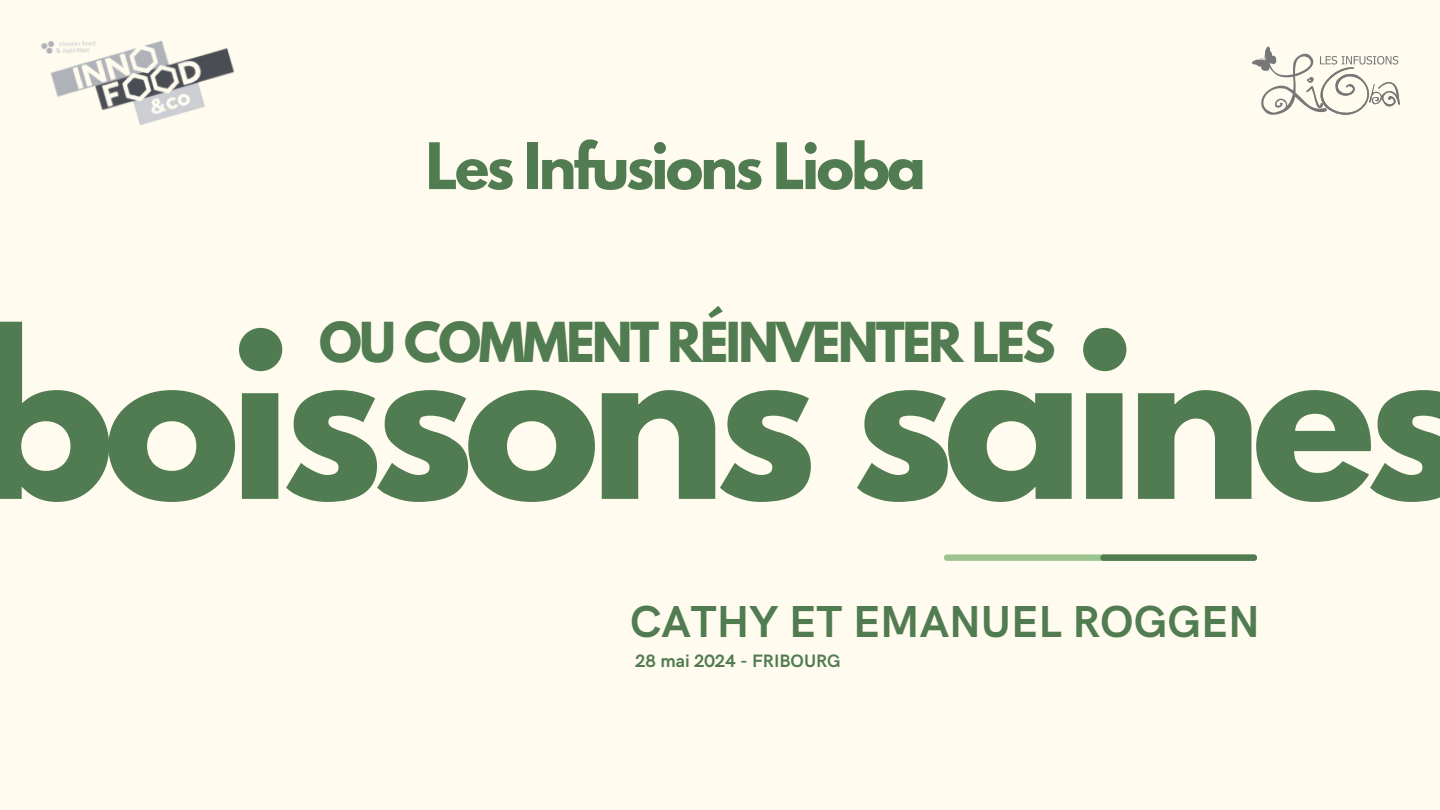
<style>
.page{position:relative;width:1440px;height:810px;background:#fffcef}
.page>*{position:absolute;margin:0;border:0;box-sizing:border-box;transform-origin:0 0}
.t1{font:700 206px "League Spartan";letter-spacing:-.05em;color:#517b50}
.t2{font:700 56.8px "League Spartan";letter-spacing:-.05em;color:#517b50}
.t3{font:700 48.8px "League Spartan";letter-spacing:-.05em;color:#517b50}
.t4{font:700 44.9px "HK Grotesk";color:#517b50}
.t5{font:700 18px "HK Grotesk";color:#517b50}
</style>
<div class="page">
<img style="left:41px;top:40px;width:194px;height:86px">
<svg style="left:1252px;top:46px;width:148px;height:69px"></svg>
<svg style="left:944px;top:554px;width:313px;height:7px;background:#7fa678"></svg>
<h3 class="t2" style="left:426px;top:138px;width:502px">Les Infusions Lioba</h3>
<h1 class="t3" style="left:319px;top:318px;width:738px">OU COMMENT RÉINVENTER LES</h1>
<h2 class="t1" style="left:-27px;top:313px;width:1495px">boissons saines</h2>
<p class="t4" style="left:630px;top:597px;width:632px">CATHY ET EMANUEL ROGGEN</p>
<h3 class="t5" style="left:635px;top:651px;width:207px">28 mai 2024 - FRIBOURG</h3>
</div>
